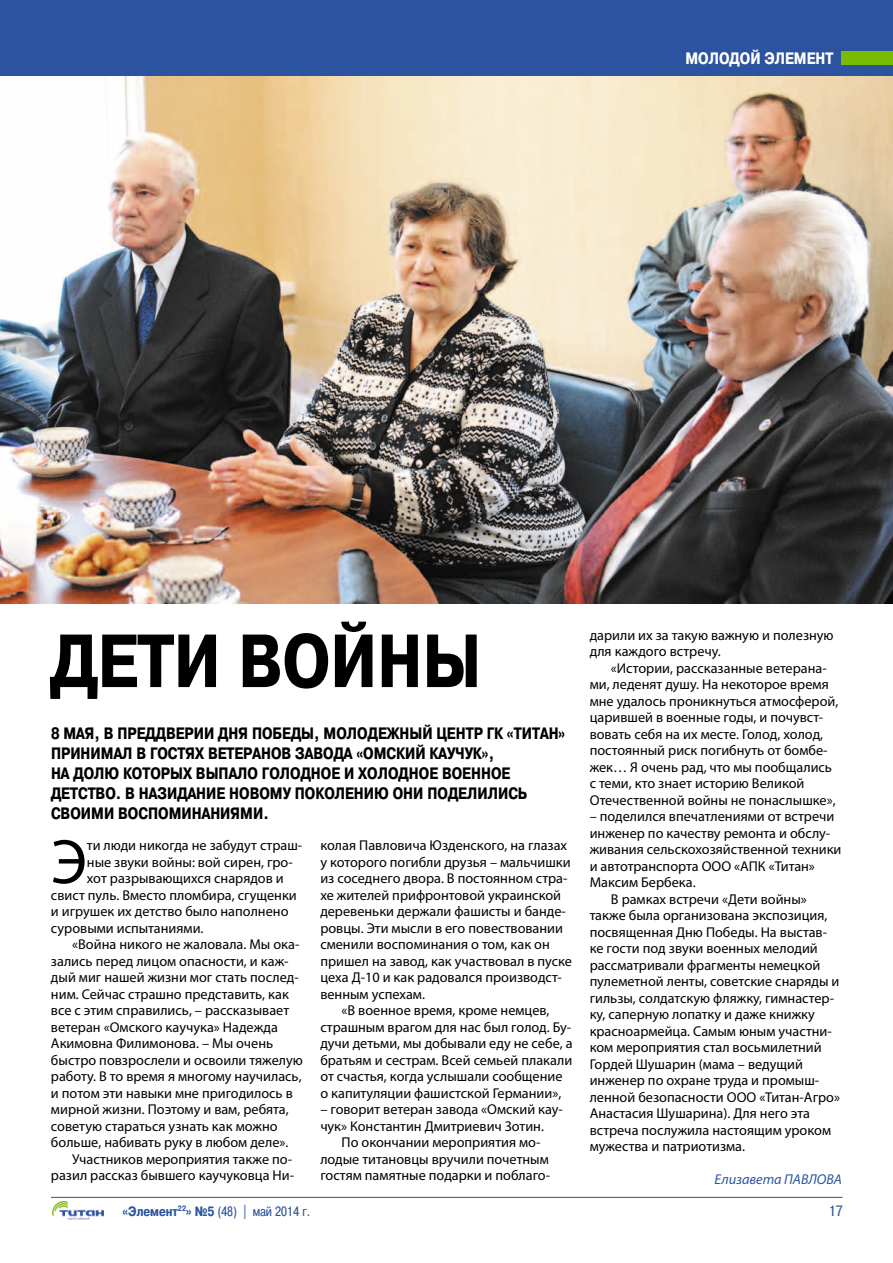
<style>
.page{position:relative;width:893px;height:1263px;background:#fff}
.page>*{position:absolute;margin:0;border:0;box-sizing:border-box;transform-origin:0 0}
.t1{font:700 75px "Pragmatica Condensed Cyr";color:#000}
.t2{font:63.15px "Myriad Pro";color:#000}
.t3{font:700 16.5px/19.8px "Pragmatica Condensed Cyr";color:#000}
.t4{font:700 16.5px "Pragmatica Condensed Cyr";color:#fff}
.t5{font:15px "Pragmatica Condensed Cyr";color:#2b539f}
.t6{font:14.25px/16.5px "Myriad Pro";color:#000}
.t7{font:italic 14.25px "Myriad Pro";color:#2b539f}
.t8{font:13.5px "Pragmatica Condensed Cyr";color:#2b539f}
.s1{font-weight:700}
</style>
<div class="page">
<div style="left:0;top:0;width:893px;height:77px;background:#2b539f"></div>
<div style="left:842px;top:51px;width:51px;height:13px;background:#78bb00"></div>
<hr style="left:51px;top:1197px;width:791px;height:1px;background:#2b539f">
<img style="left:52px;top:1201px;width:51px;height:18px">
<img style="left:0;top:77px;width:893px;height:526px">
<p class="t4" style="left:685px;top:49px;width:149px">молодой элемент</p>
<h1 class="t1" style="left:51px;top:619px;width:432px">Дети войны</h1>
<p class="t3" style="left:51px;top:724px;width:97px">8 мая, в преддве</p>
<p class="t3" style="left:51px;top:724px;width:516px;text-indent:134px">рии Дня Победы, Молодежный центр ГК «Титан» принимал в гостях ветеранов завода «Омский каучук»,<br>на долю которых выпало голодное и холодное военное детство. В назидание новому поколению они подел ились своими воспоминаниями.</p>
<h2 class="t2" style="left:51px;top:823px;width:37px">Э</h2>
<p class="t6" style="left:87px;top:837px;width:217px">ти люди никогда не забудут страш-</p>
<p class="t6" style="left:320px;top:837px;width:248px">колая Павловича Юзденского, на глазах</p>
<p class="t6" style="left:320px;top:853px;width:252px">у которого погибли друзья – мальчишки</p>
<p class="t6" style="left:320px;top:870px;width:249px">из соседнего двора. В постоянном стра-</p>
<p class="t6" style="left:320px;top:886px;width:242px">хе жителей прифронтовой украинской</p>
<p class="t6" style="left:320px;top:903px;width:247px">деревеньки держали фашисты и банде-</p>
<p class="t6" style="left:320px;top:919px;width:244px">ровцы. Эти мысли в его повествовании</p>
<p class="t6" style="left:320px;top:936px;width:231px">сменили воспоминания о том, как он</p>
<p class="t6" style="left:320px;top:952px;width:253px">пришел на завод, как участвовал в пуске</p>
<p class="t6" style="left:320px;top:969px;width:243px">цеха Д-10 и как радовался производст-</p>
<p class="t6" style="left:320px;top:985px;width:106px">венным успехам.</p>
<p class="t6" style="left:342px;top:1002px;width:209px">«В военное время, кроме немцев,</p>
<p class="t6" style="left:320px;top:1018px;width:252px">страшным врагом для нас был голод. Бу-</p>
<p class="t6" style="left:320px;top:1035px;width:254px">дучи детьми, мы добывали еду не себе, а</p>
<p class="t6" style="left:320px;top:1051px;width:253px">братьям и сестрам. Всей семьей плакали</p>
<p class="t6" style="left:320px;top:1068px;width:244px">от счастья, когда услышали сообщение</p>
<p class="t6" style="left:320px;top:1084px;width:242px">о капитуляции фашистской Германии»,</p>
<p class="t6" style="left:320px;top:1101px;width:244px">– говорит ветеран завода «Омский кау-</p>
<p class="t6" style="left:320px;top:1117px;width:225px">чук» Константин Дмитриевич Зотин.</p>
<p class="t6" style="left:342px;top:1134px;width:200px">По окончании мероприятия мо-</p>
<p class="t6" style="left:320px;top:1150px;width:230px">лодые титановцы вручили почетным</p>
<p class="t6" style="left:320px;top:1167px;width:231px">гостям памятные подарки и поблаго-</p>
<p class="t6" style="left:87px;top:853px;width:207px">ные звуки войны: вой сирен, гро-</p>
<p class="t6" style="left:87px;top:870px;width:198px">хот разрывающихся снарядов и</p>
<p class="t6" style="left:51px;top:886px;width:247px">свист пуль. Вместо пломбира, сгущенки</p>
<p class="t6" style="left:51px;top:903px;width:239px">и игрушек их детство было наполнено</p>
<p class="t6" style="left:51px;top:919px;width:154px">суровыми испытаниями.</p>
<p class="t6" style="left:72px;top:936px;width:229px">«Война никого не жаловала. Мы ока-</p>
<p class="t6" style="left:51px;top:952px;width:239px">зались перед лицом опасности, и каж-</p>
<p class="t6" style="left:51px;top:969px;width:249px">дый миг нашей жизни мог стать послед-</p>
<p class="t6" style="left:51px;top:985px;width:239px">ним. Сейчас страшно представить, как</p>
<p class="t6" style="left:51px;top:1002px;width:240px">все с этим справились, – рассказывает</p>
<p class="t6" style="left:51px;top:1018px;width:228px">ветеран «Омского каучука» Надежда</p>
<p class="t6" style="left:51px;top:1035px;width:224px">Акимовна Филимонова. – Мы очень</p>
<p class="t6" style="left:51px;top:1051px;width:253px">быстро повзрослели и освоили тяжелую</p>
<p class="t6" style="left:51px;top:1068px;width:252px">работу. В то время я многому научилась,</p>
<p class="t6" style="left:51px;top:1084px;width:243px">и потом эти навыки мне пригодилось в</p>
<p class="t6" style="left:51px;top:1101px;width:239px">мирной жизни. Поэтому и вам, ребята,</p>
<p class="t6" style="left:51px;top:1117px;width:228px">советую стараться узнать как можно</p>
<p class="t6" style="left:51px;top:1134px;width:239px">больше, набивать руку в любом деле».</p>
<p class="t6" style="left:72px;top:1150px;width:221px">Участников мероприятия также по-</p>
<p class="t6" style="left:51px;top:1167px;width:245px">разил рассказ бывшего каучуковца Ни-</p>
<p class="t6" style="left:590px;top:626px;width:245px">дарили их за такую важную и полезную для каждого встречу.</p>
<p class="t6" style="left:590px;top:659px;width:250px;text-indent:21px">«Истории, рассказанные ветерана&shy;ми, леденят душу. На некоторое время мне удалось проникнуться атмосферой, царившей в военные годы, и почувст&shy;вовать себя на их месте. Голод, холод, постоянный риск погибнуть от бомбе&shy;жек… Я очень рад, что мы пообщались с теми, кто знает историю Великой Отечественной войны не понаслышке»,</p>
<p class="t6" style="left:590px;top:808px;width:246px">– поделился впечатлениями от встречи</p>
<p class="t6" style="left:590px;top:824px;width:242px">инженер по качеству ремонта и обслу-</p>
<p class="t6" style="left:590px;top:841px;width:253px">живания сельскохозяйственной техники</p>
<p class="t6" style="left:590px;top:857px;width:227px">и автотранспорта ООО «АПК «Титан»</p>
<p class="t6" style="left:590px;top:874px;width:108px">Максим Бербека.</p>
<p class="t6" style="left:611px;top:890px;width:197px">В рамках встречи «Дети войны»</p>
<p class="t6" style="left:590px;top:907px;width:239px">также была организована экспозиция,</p>
<p class="t6" style="left:590px;top:923px;width:239px">посвященная Дню Победы. На выстав-</p>
<p class="t6" style="left:590px;top:940px;width:230px">ке гости под звуки военных мелодий</p>
<p class="t6" style="left:590px;top:956px;width:232px">рассматривали фрагменты немецкой</p>
<p class="t6" style="left:590px;top:973px;width:251px">пулеметной ленты, советские снаряды и</p>
<p class="t6" style="left:590px;top:989px;width:246px">гильзы, солдатскую фляжку, гимнастер-</p>
<p class="t6" style="left:590px;top:1006px;width:227px">ку, саперную лопатку и даже книжку</p>
<p class="t6" style="left:590px;top:1022px;width:244px">красноармейца. Самым юным участни-</p>
<p class="t6" style="left:590px;top:1039px;width:234px">ком мероприятия стал восьмилетний</p>
<p class="t6" style="left:590px;top:1055px;width:215px">Гордей Шушарин (мама – ведущий</p>
<p class="t6" style="left:590px;top:1072px;width:231px">инженер по охране труда и промыш-</p>
<p class="t6" style="left:590px;top:1088px;width:252px">ленной безопасности ООО «Титан-Агро»</p>
<p class="t6" style="left:590px;top:1105px;width:222px">Анастасия Шушарина). Для него эта</p>
<p class="t6" style="left:590px;top:1121px;width:243px">встреча послужила настоящим уроком</p>
<p class="t6" style="left:590px;top:1138px;width:157px">мужества и патриотизма.</p>
<p class="t7" style="left:715px;top:1170px;width:129px">Елизавета ПАВЛОВА</p>
<p class="t8" style="left:123px;top:1203px;width:189px"><span class="s1">«Элемент</span><sup>22</sup><span class="s1">» №5</span> (48) | май 2014 г.</p>
<p class="t5" style="left:829px;top:1203px;width:15px">17</p>
</div>
